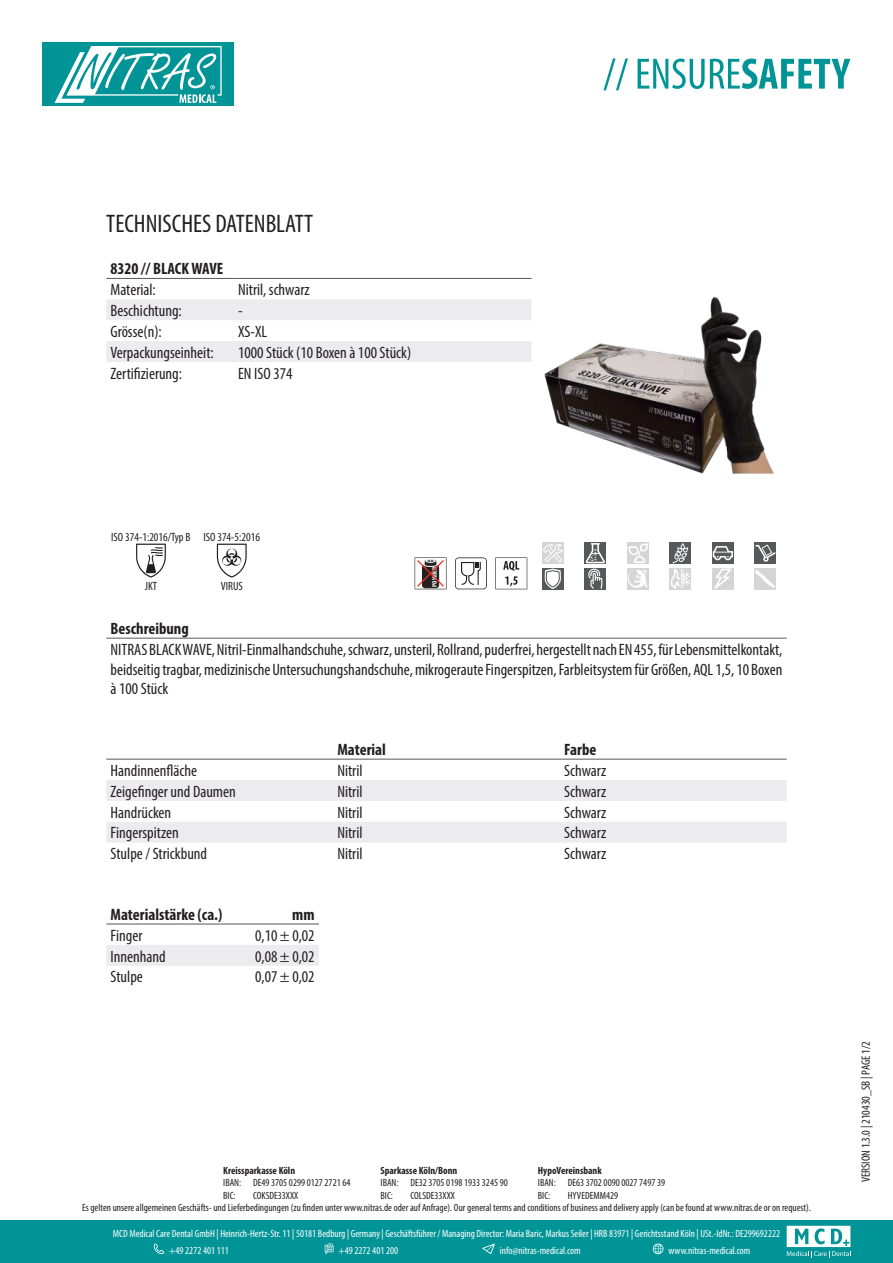
<style>
.page{position:relative;width:893px;height:1263px;background:#fff}
.page>*{position:absolute;margin:0;border:0;box-sizing:border-box;transform-origin:0 0}
.t1{font:condensed 25.5px "Myriad Pro";color:#231f20}
.t2{font:condensed 16.5px/19.8px "Myriad Pro";color:#231f20;text-align:justify}
.t3{font:700 condensed 16.5px "Myriad Pro";color:#231f20}
.t4{font:condensed 12px "Myriad Pro";color:#231f20}
.t5{font:condensed 10.5px/12.6px "Myriad Pro";color:#231f20}
.t6{font:condensed 10.5px/17px "Myriad Pro";color:#fff}
.t7{font:700 condensed 10.5px "Myriad Pro";color:#231f20}
.t8{font:700 condensed 6.75px "Myriad Pro";color:#fff}
</style>
<div class="page">
<svg style="left:603px;top:58px;width:247px;height:32px"></svg>
<div style="left:43px;top:43px;width:191px;height:63px;background:#009497"></div>
<svg style="left:55px;top:46px;width:167px;height:57px"></svg>
<div style="left:0;top:1220px;width:893px;height:43px;background:#009497"></div>
<svg style="left:787px;top:1226px;width:64px;height:32px"></svg>
<svg style="left:154px;top:1243px;width:10px;height:11px"></svg>
<svg style="left:325px;top:1243px;width:9px;height:11px"></svg>
<svg style="left:482px;top:1243px;width:13px;height:11px"></svg>
<svg style="left:653px;top:1243px;width:10px;height:11px"></svg>
<svg style="left:106px;top:299px;width:425px;height:63px"></svg>
<hr style="left:106px;top:278px;width:128px;height:1px;background:#57585a">
<hr style="left:234px;top:278px;width:297px;height:1px;background:#57585a">
<img style="left:531px;top:278px;width:243px;height:196px">
<svg style="left:136px;top:544px;width:30px;height:34px"></svg>
<svg style="left:217px;top:544px;width:30px;height:34px"></svg>
<svg style="left:415px;top:557px;width:31px;height:32px"></svg>
<svg style="left:455px;top:557px;width:32px;height:32px"></svg>
<svg style="left:495px;top:557px;width:32px;height:32px"></svg>
<div style="left:542px;top:542px;width:21px;height:22px;background:#d5d5d6"></div>
<svg style="left:543px;top:544px;width:20px;height:18px"></svg>
<svg style="left:585px;top:542px;width:21px;height:22px"></svg>
<svg style="left:585px;top:543px;width:20px;height:20px"></svg>
<div style="left:627px;top:542px;width:21px;height:22px;background:#d5d5d6"></div>
<svg style="left:628px;top:543px;width:20px;height:20px"></svg>
<div style="left:670px;top:542px;width:21px;height:22px;background:#57585a"></div>
<div style="left:712px;top:542px;width:21px;height:22px;background:#57585a"></div>
<svg style="left:713px;top:546px;width:20px;height:14px"></svg>
<div style="left:755px;top:542px;width:21px;height:22px;background:#57585a"></div>
<svg style="left:755px;top:545px;width:21px;height:17px"></svg>
<div style="left:542px;top:568px;width:21px;height:21px;background:#57585a"></div>
<svg style="left:544px;top:569px;width:17px;height:20px"></svg>
<div style="left:585px;top:568px;width:21px;height:21px;background:#57585a"></div>
<svg style="left:588px;top:569px;width:14px;height:20px"></svg>
<div style="left:627px;top:568px;width:21px;height:21px;background:#d5d5d6"></div>
<svg style="left:628px;top:569px;width:20px;height:19px"></svg>
<div style="left:670px;top:568px;width:21px;height:21px;background:#d5d5d6"></div>
<svg style="left:671px;top:543px;width:19px;height:46px"></svg>
<div style="left:712px;top:568px;width:21px;height:21px;background:#d5d5d6"></div>
<svg style="left:714px;top:569px;width:17px;height:20px"></svg>
<div style="left:755px;top:568px;width:21px;height:21px;background:#d5d5d6"></div>
<svg style="left:755px;top:570px;width:20px;height:18px"></svg>
<hr style="left:106px;top:638px;width:681px;height:1px;background:#57585a">
<svg style="left:106px;top:780px;width:681px;height:63px"></svg>
<hr style="left:106px;top:759px;width:227px;height:1px;background:#57585a">
<hr style="left:333px;top:759px;width:227px;height:1px;background:#57585a">
<hr style="left:560px;top:759px;width:227px;height:1px;background:#57585a">
<div style="left:106px;top:945px;width:213px;height:21px;background:#ececee"></div>
<hr style="left:106px;top:924px;width:128px;height:1px;background:#57585a">
<hr style="left:234px;top:924px;width:85px;height:1px;background:#57585a">
<h1 class="t1" style="left:106px;top:208px;width:208px">TECHNISCHES DATENBLATT</h1>
<p class="t3" style="left:111px;top:258px;width:114px">8320 // BLACK WAVE</p>
<p class="t2" style="left:111px;top:279px;width:47px">Material:</p>
<p class="t2" style="left:238px;top:279px;width:73px">Nitril, schwarz</p>
<p class="t2" style="left:111px;top:300px;width:73px">Beschichtung:</p>
<p class="t2" style="left:238px;top:300px;width:6px">-</p>
<p class="t2" style="left:111px;top:321px;width:53px">Grösse(n):</p>
<p class="t2" style="left:238px;top:321px;width:31px">XS-XL</p>
<p class="t2" style="left:111px;top:342px;width:105px">Verpackungseinheit:</p>
<p class="t2" style="left:238px;top:342px;width:175px">1000 Stück (10 Boxen à 100 Stück)</p>
<p class="t2" style="left:111px;top:363px;width:73px">Zertifizierung:</p>
<p class="t2" style="left:238px;top:363px;width:56px">EN ISO 374</p>
<p class="t4" style="left:111px;top:529px;width:150px">ISO 374-1:2016/Typ B ISO 374-5:2016</p>
<p class="t4" style="left:145px;top:578px;width:14px">JKT</p>
<p class="t4" style="left:221px;top:578px;width:24px">VIRUS</p>
<p class="t8" style="left:430px;top:587px;width:21px;rotate:-90deg">POWDER</p>
<p class="t3" style="left:111px;top:618px;width:80px">Beschreibung</p>
<p class="t2" style="left:111px;top:639px;width:673px">NITRAS BLACK WAVE, Nitril-Einmalhandschuhe, schwarz, unsteril, Rollrand, puderfrei, hergestellt nach EN 455, für Lebensmittelkontakt, beidseitig tragbar, medizinische Untersuchungshandschuhe, mikrogeraute Fingerspitzen, Farbleitsystem für Größen, AQL 1,5, 10 Boxen à 100 Stück</p>
<p class="t3" style="left:337px;top:739px;width:50px">Material</p>
<p class="t3" style="left:564px;top:739px;width:34px">Farbe</p>
<p class="t2" style="left:111px;top:760px;width:88px">Handinnenfläche</p>
<p class="t2" style="left:337px;top:760px;width:27px">Nitril</p>
<p class="t2" style="left:564px;top:760px;width:44px">Schwarz</p>
<p class="t2" style="left:111px;top:781px;width:127px">Zeigefinger und Daumen</p>
<p class="t2" style="left:337px;top:781px;width:27px">Nitril</p>
<p class="t2" style="left:564px;top:781px;width:44px">Schwarz</p>
<p class="t2" style="left:111px;top:802px;width:62px">Handrücken</p>
<p class="t2" style="left:337px;top:802px;width:27px">Nitril</p>
<p class="t2" style="left:564px;top:802px;width:44px">Schwarz</p>
<p class="t2" style="left:111px;top:823px;width:70px">Fingerspitzen</p>
<p class="t2" style="left:337px;top:823px;width:27px">Nitril</p>
<p class="t2" style="left:564px;top:823px;width:44px">Schwarz</p>
<p class="t2" style="left:111px;top:844px;width:98px">Stulpe / Strickbund</p>
<p class="t2" style="left:337px;top:844px;width:27px">Nitril</p>
<p class="t2" style="left:564px;top:844px;width:44px">Schwarz</p>
<p class="t3" style="left:111px;top:904px;width:113px">Materialstärke (ca.)</p>
<p class="t3" style="left:292px;top:904px;width:24px">mm</p>
<p class="t2" style="left:111px;top:925px;width:33px">Finger</p>
<p class="t2" style="left:255px;top:925px;width:61px">0,10 ± 0,02</p>
<p class="t2" style="left:111px;top:946px;width:57px">Innenhand</p>
<p class="t2" style="left:255px;top:946px;width:61px">0,08 ± 0,02</p>
<p class="t2" style="left:111px;top:967px;width:34px">Stulpe</p>
<p class="t2" style="left:255px;top:967px;width:61px">0,07 ± 0,02</p>
<p class="t7" style="left:223px;top:1164px;width:73px">Kreissparkasse Köln</p>
<p class="t7" style="left:381px;top:1164px;width:78px">Sparkasse Köln/Bonn</p>
<p class="t7" style="left:538px;top:1164px;width:65px">HypoVereinsbank</p>
<p class="t5" style="left:223px;top:1176px;width:19px">IBAN:<br>BIC:</p>
<p class="t5" style="left:253px;top:1176px;width:99px">DE49 3705 0299 0127 2721 64<br>COKSDE33XXX</p>
<p class="t5" style="left:381px;top:1176px;width:19px">IBAN:<br>BIC:</p>
<p class="t5" style="left:410px;top:1176px;width:99px">DE32 3705 0198 1933 3245 90<br>COLSDE33XXX</p>
<p class="t5" style="left:538px;top:1176px;width:19px">IBAN:<br>BIC:</p>
<p class="t5" style="left:568px;top:1176px;width:99px">DE63 3702 0090 0027 7497 39</p>
<p class="t5" style="left:568px;top:1189px;width:52px">HYVEDEMM429</p>
<p class="t5" style="left:82px;top:1201px;width:730px">Es gelten unsere allgemeinen Geschäfts- und Lieferbedingungen (zu finden unter www.nitras.de oder auf Anfrage). Our general terms and conditions of business and delivery apply (can be found at www.nitras.de or on request).</p>
<p class="t6" style="left:169px;top:1225px;width:612px;text-indent:-56px">MCD Medical Care Dental GmbH | Heinrich-Hertz-Str. 11 | 50181 Bedburg | Germany | Geschäftsführer / Managing Director: Maria Baric, Markus Seiler | HRB 83971 | Gerichtsstand Köln | USt.-IdNr.: DE299692222 +49 2272 401 111</p>
<p class="t6" style="left:338px;top:1242px;width:61px">+49 2272 401 200</p>
<p class="t6" style="left:500px;top:1242px;width:82px">info@nitras-medical.com</p>
<p class="t6" style="left:668px;top:1242px;width:84px">www.nitras-medical.com</p>
<p class="t4" style="left:859px;top:1182px;width:142px;rotate:-90deg">VERSION 1.3.0 | 210430_SB | PAGE 1/2</p>
</div>
